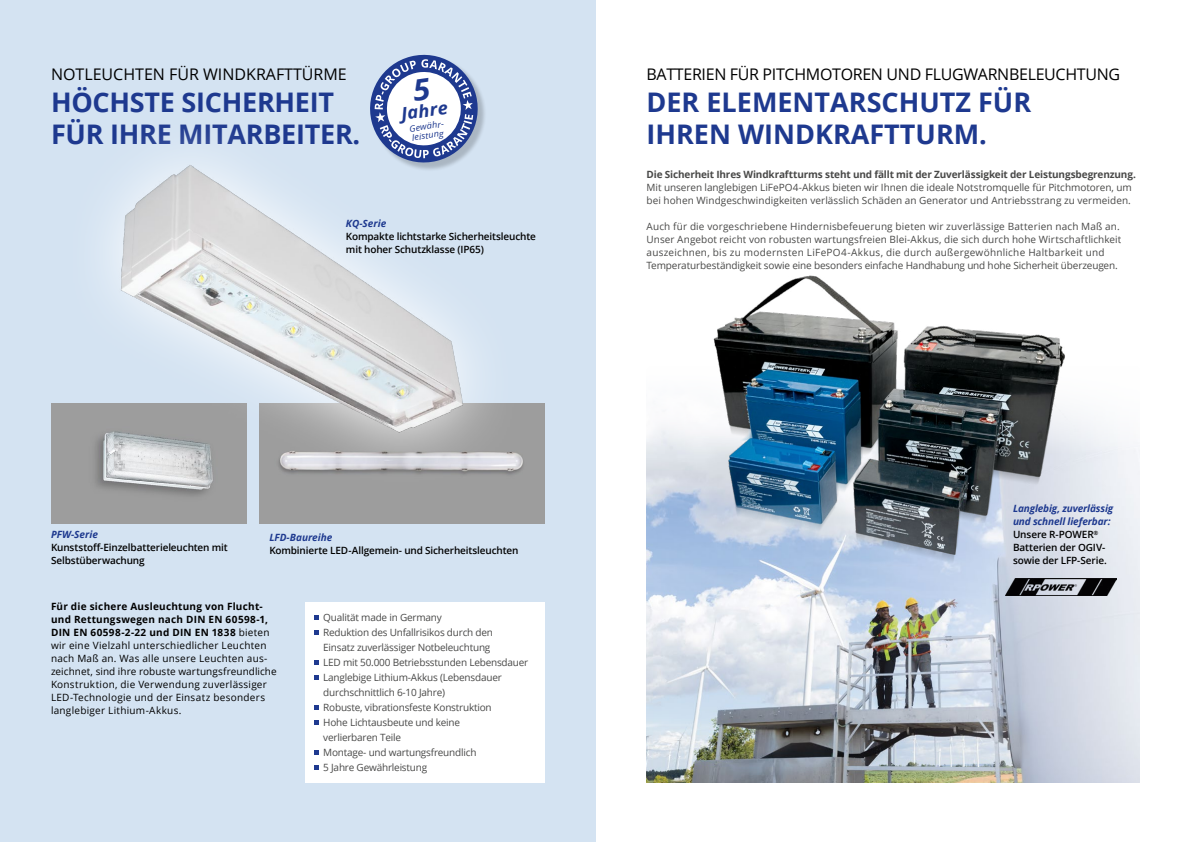
<style>
.page{position:relative;width:1191px;height:842px;background:#fff}
.page>*{position:absolute;margin:0;border:0;box-sizing:border-box;transform-origin:0 0}
.t1{font:700 27px/32px "Open Sans";color:#1e398f}
.t2{font:italic 700 17.3px "Open Sans";color:#1e398f;scale:1.06 1}
.t3{font:16px "Open Sans";letter-spacing:-.02em;color:#000}
.t4{font:16px "Open Sans";color:#000}
.t5{font:10px/15px "Open Sans";letter-spacing:-.01em;color:#494948}
.t6{font:10px/13px "Open Sans";letter-spacing:.01em;color:#494948}
.t7{font:10px/13px "Open Sans";letter-spacing:.025em;color:#000}
.t8{font:600 10px/13px "Open Sans";letter-spacing:-.015em;color:#000}
.t9{font:700 10px "Open Sans";letter-spacing:-.015em;color:#494948}
.t10{font:italic 700 10px "Open Sans";color:#1e398f}
.t11{font:italic 8.6px/9.2px "Open Sans";color:#1e398f;scale:1.06 1}
.s1{font-weight:700}
.s2{font-weight:700;font-style:italic;color:#1e398f}
</style>
<div class="page">
<div style="left:0;top:0;width:595px;height:842px;background:#d4e3f2"></div>
<img style="left:646px;top:419px;width:494px;height:363px">
<div style="left:305px;top:602px;width:239px;height:180px;background:#fff"></div>
<svg style="left:315px;top:615px;width:4px;height:4px"></svg>
<svg style="left:315px;top:630px;width:4px;height:4px"></svg>
<svg style="left:315px;top:660px;width:4px;height:4px"></svg>
<svg style="left:315px;top:675px;width:4px;height:4px"></svg>
<svg style="left:315px;top:705px;width:4px;height:4px"></svg>
<svg style="left:315px;top:720px;width:4px;height:4px"></svg>
<svg style="left:315px;top:750px;width:4px;height:4px"></svg>
<svg style="left:315px;top:765px;width:4px;height:4px"></svg>
<div style="left:259px;top:404px;width:285px;height:119px;background:#9d9d9d"></div>
<img style="left:694px;top:275px;width:384px;height:291px">
<svg style="left:61px;top:110px;width:459px;height:379px"></svg>
<img style="left:100px;top:153px;width:396px;height:285px">
<img style="left:1006px;top:579px;width:110px;height:17px">
<svg style="left:364px;top:54px;width:119px;height:114px"></svg>
<h3 class="t4" style="left:51px;top:63px;width:297px">NOTLEUCHTEN FÜR WINDKRAFTTÜRME</h3>
<h1 class="t1" style="left:51px;top:86px;width:311px">HÖCHSTE SICHERHEIT<br>FÜR IHRE MITARBEITER.</h1>
<h2 class="t2" style="left:399px;top:102px;width:46px;rotate:-8deg">Jahre</h2>
<p class="t11" style="left:409px;top:124px;width:36px;rotate:-8deg">Gewähr&shy;leistung</p>
<p class="t10" style="left:346px;top:217px;width:42px">KQ-Serie</p>
<p class="t8" style="left:346px;top:230px;width:191px">Kompakte lichtstarke Sicherheitsleuchte mit hoher Schutzklasse (IP65)</p>
<p class="t10" style="left:51px;top:528px;width:48px">PFW-Serie</p>
<p class="t8" style="left:51px;top:541px;width:178px">Kunststoff-Einzelbatterieleuchten mit<br>Selbstüberwachung</p>
<p class="t10" style="left:269px;top:530px;width:65px">LFD-Baureihe</p>
<p class="t8" style="left:269px;top:543px;width:251px">Kombinierte LED-Allgemein- und Sicherheitsleuchten</p>
<p class="t7" style="left:51px;top:599px;width:227px"><span class="s1">Für die sichere Ausleuchtung von Flucht&shy;und Rettungswegen nach DIN EN 60598-1, DIN EN 60598-2-22 und DIN EN 1838</span> bieten wir eine Vielzahl unterschiedlicher Leuchten nach Maß an. Was alle unsere Leuchten aus&shy;zeichnet, sind ihre robuste wartungsfreundliche Konstruktion, die Verwendung zuverlässiger LED-Technologie und der Einsatz besonders langlebiger Lithium-Akkus.</p>
<p class="t5" style="left:323px;top:609px;width:207px">Qualität made in Germany<br>Reduktion des Unfallrisikos durch den<br>Einsatz zuverlässiger Notbeleuchtung<br>LED mit 50.000 Betriebsstunden Lebensdauer Langlebige Lithium-Akkus (Lebensdauer durchschnittlich 6-10 Jahre)<br>Robuste, vibrationsfeste Konstruktion<br>Hohe Lichtausbeute und keine<br>verlierbaren Teile<br>Montage- und wartungsfreundlich<br>5 Jahre Gewährleistung</p>
<h3 class="t3" style="left:646px;top:63px;width:475px">BATTERIEN FÜR PITCHMOTOREN UND FLUGWARNBELEUCHTUNG</h3>
<h1 class="t1" style="left:646px;top:86px;width:386px">DER ELEMENTARSCHUTZ FÜR<br>IHREN WINDKRAFTTURM.</h1>
<p class="t9" style="left:646px;top:167px;width:491px">Die Sicherheit Ihres Windkraftturms steht und fällt mit der Zuverlässigkeit der Leistungsbegrenzung.</p>
<p class="t5" style="left:646px;top:180px;width:487px;line-height:13px">Mit unseren langlebigen LiFePO4-Akkus bieten wir Ihnen die ideale Notstromquelle für Pitchmotoren, um bei hohen Windgeschwindigkeiten verlässlich Schäden an Generator und Antriebsstrang zu vermeiden.</p>
<p class="t6" style="left:646px;top:219px;width:476px">Auch für die vorgeschriebene Hindernisbefeuerung bieten wir zuverlässige Batterien nach Maß an.<br>Unser Angebot reicht von robusten wartungsfreien Blei-Akkus, die sich durch hohe Wirtschaftlichkeit auszeichnen, bis zu modernsten LiFePO4-Akkus, die durch außergewöhnliche Haltbarkeit und Temperaturbeständigkeit sowie eine besonders einfache Handhabung und hohe Sicherheit überzeugen.</p>
<p class="t8" style="left:1013px;top:502px;width:102px"><span class="s2">Langlebig, zuverlässig und schnell lieferbar:<br></span>Unsere R-POWER<sup>®<br></sup>Batterien der OGIV&shy;sowie der LFP-Serie.</p>
</div>
